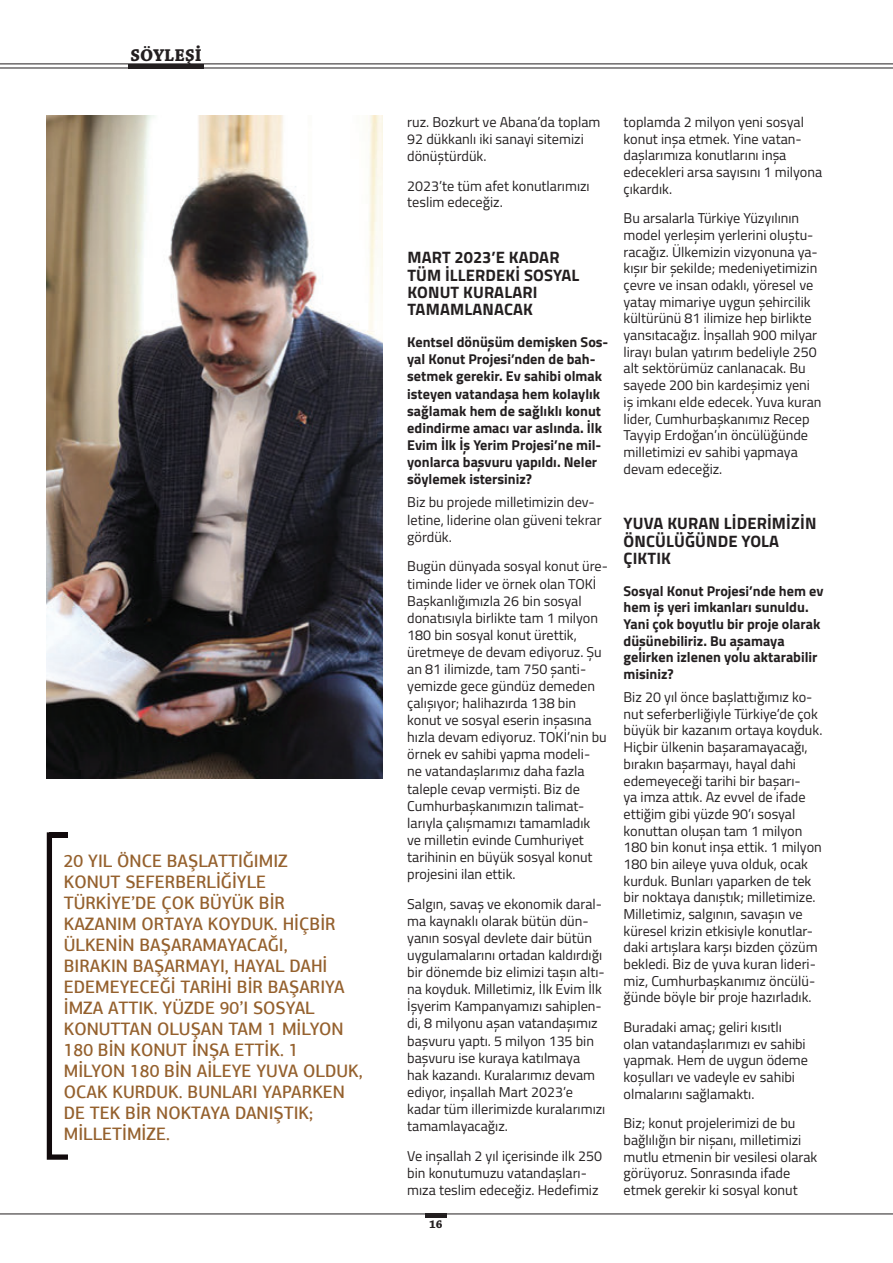
<style>
.page{position:relative;width:893px;height:1263px;background:#fff}
.page>*{position:absolute;margin:0;border:0;box-sizing:border-box;transform-origin:0 0}
.t1{font:500 18px/21px "PF Agora Sans Pro";color:#95612e;scale:.95 1}
.t2{font:700 18px "Chaparral Pro";letter-spacing:.005em;color:#231f20}
.t3{font:700 16.5px/17.4px "Titillium Web";letter-spacing:.01em;color:#231f20}
.t4{font:14.25px/16.6px "Titillium Web";color:#231f20}
.t5{font:700 14.25px/17.1px "Titillium Web";color:#231f20}
.t6{font:700 12px "Chaparral Pro";color:#231f20}
</style>
<div class="page">
<img style="left:47px;top:116px;width:336px;height:662px">
<svg style="left:46px;top:832px;width:22px;height:328px"></svg>
<hr style="left:425px;top:1214px;width:21px;height:4px;background:#231f20">
<hr style="left:0;top:1214px;width:893px;height:1px;background:#231f20">
<hr style="left:0;top:64px;width:893px;height:1px;background:#231f20">
<hr style="left:0;top:68px;width:893px;height:1px;background:#231f20">
<hr style="left:128px;top:64px;width:76px;height:4px;background:#231f20">
<p class="t2" style="left:130px;top:44px;width:73px">SÖYLEŞİ</p>
<p class="t1" style="left:64px;top:850px;width:316px">20 YIL ÖNCE BAŞLATTIĞIMIZ<br>KONUT SEFERBERLIĞIYLE<br>TÜRKIYE’DE ÇOK BÜYÜK BIR<br>KAZANIM ORTAYA KOYDUK. HIÇBIR<br>ÜLKENIN BAŞARAMAYACAĞI,<br>BIRAKIN BAŞARMAYI, HAYAL DAHI<br>EDEMEYECEĞI TARIHI BIR BAŞARIYA<br>IMZA ATTIK. YÜZDE 90’I SOSYAL<br>KONUTTAN OLUŞAN TAM 1 MILYON<br>180 BIN KONUT INŞA ETTIK. 1<br>MILYON 180 BIN AILEYE YUVA OLDUK,<br>OCAK KURDUK. BUNLARI YAPARKEN<br>DE TEK BIR NOKTAYA DANIŞTIK;<br>MILLETIMIZE.</p>
<p class="t4" style="left:407px;top:113px;width:195px">ruz. Bozkurt ve Abana’da toplam<br>92 dükkanlı iki sanayi sitemizi dönüştürdük.</p>
<p class="t4" style="left:407px;top:176px;width:184px">2023’te tüm afet konutlarımızı teslim edeceğiz.</p>
<p class="t3" style="left:407px;top:248px;width:174px">MART 2023’E KADAR<br>TÜM İLLERDEKİ SOSYAL<br>KONUT KURALARI<br>TAMAMLANACAK</p>
<p class="t5" style="left:407px;top:333px;width:203px">Kentsel dönüşüm demişken Sos&shy;yal Konut Projesi’nden de bah&shy;setmek gerekir. Ev sahibi olmak isteyen vatandaşa hem kolaylık sağlamak hem de sağlıklı konut edindirme amacı var aslında. İlk<br>Evim İlk İş Yerim Projesi’ne mil&shy;yonlarca başvuru yapıldı. Neler söylemek istersiniz?</p>
<p class="t4" style="left:407px;top:493px;width:196px;line-height:17.1px">Biz bu projede milletimizin dev&shy;letine, liderine olan güveni tekrar gördük.</p>
<p class="t4" style="left:407px;top:557px;width:202px;line-height:17.1px">Bugün dünyada sosyal konut üre&shy;timinde lider ve örnek olan TOKİ<br>Başkanlığımızla 26 bin sosyal donatısıyla birlikte tam 1 milyon<br>180 bin sosyal konut ürettik, üretmeye de devam ediyoruz. Şu an 81 ilimizde, tam 750 şanti&shy;yemizde gece gündüz demeden çalışıyor; halihazırda 138 bin konut ve sosyal eserin inşasına hızla devam ediyoruz. TOKİ’nin bu örnek ev sahibi yapma modeli&shy;ne vatandaşlarımız daha fazla taleple cevap vermişti. Biz de<br>Cumhurbaşkanımızın talimat&shy;larıyla çalışmamızı tamamladık<br>ve milletin evinde Cumhuriyet tarihinin en büyük sosyal konut projesini ilan ettik.</p>
<p class="t4" style="left:407px;top:895px;width:200px;line-height:17.1px">Salgın, savaş ve ekonomik daral&shy;ma kaynaklı olarak bütün dün&shy;yanın sosyal devlete dair bütün uygulamalarını ortadan kaldırdığı bir dönemde biz elimizi taşın altı&shy;na koyduk. Milletimiz, İlk Evim İlk<br>İşyerim Kampanyamızı sahiplen&shy;di, 8 milyonu aşan vatandaşımız başvuru yaptı. 5 milyon 135 bin başvuru ise kuraya katılmaya<br>hak kazandı. Kuralarımız devam ediyor, inşallah Mart 2023’e kadar tüm illerimizde kuralarımızı tamamlayacağız.</p>
<p class="t4" style="left:407px;top:1146px;width:196px;line-height:17.1px">Ve inşallah 2 yıl içerisinde ilk 250 bin konutumuzu vatandaşları&shy;mıza teslim edeceğiz. Hedefimiz</p>
<p class="t6" style="left:429px;top:1217px;width:15px">16</p>
<p class="t4" style="left:623px;top:113px;width:200px">toplamda 2 milyon yeni sosyal konut inşa etmek. Yine vatan&shy;daşlarımıza konutlarını inşa edecekleri arsa sayısını 1 milyona çıkardık.</p>
<p class="t4" style="left:623px;top:209px;width:199px">Bu arsalarla Türkiye Yüzyılının model yerleşim yerlerini oluştu&shy;racağız. Ülkemizin vizyonuna ya&shy;kışır bir şekilde; medeniyetimizin çevre ve insan odaklı, yöresel ve yatay mimariye uygun şehircilik kültürünü 81 ilimize hep birlikte yansıtacağız. İnşallah 900 milyar lirayı bulan yatırım bedeliyle 250 alt sektörümüz canlanacak. Bu sayede 200 bin kardeşimiz yeni iş imkanı elde edecek. Yuva kuran lider, Cumhurbaşkanımız Recep<br>Tayyip Erdoğan’ın öncülüğünde milletimizi ev sahibi yapmaya devam edeceğiz.</p>
<p class="t3" style="left:624px;top:514px;width:194px">YUVA KURAN LİDERİMİZİN<br>ÖNCÜLÜĞÜNDE YOLA<br>ÇIKTIK</p>
<p class="t5" style="left:623px;top:581px;width:201px;line-height:16.6px">Sosyal Konut Projesi’nde hem ev hem iş yeri imkanları sunuldu.<br>Yani çok boyutlu bir proje olarak düşünebiliriz. Bu aşamaya gelirken izlenen yolu aktarabilir misiniz?</p>
<p class="t4" style="left:623px;top:688px;width:200px">Biz 20 yıl önce başlattığımız ko&shy;nut seferberliğiyle Türkiye’de çok büyük bir kazanım ortaya koyduk.<br>Hiçbir ülkenin başaramayacağı, bırakın başarmayı, hayal dahi edemeyeceği tarihi bir başarı-<br>ya imza attık. Az evvel de ifade ettiğim gibi yüzde 90’ı sosyal konuttan oluşan tam 1 milyon<br>180 bin konut inşa ettik. 1 milyon<br>180 bin aileye yuva olduk, ocak kurduk. Bunları yaparken de tek bir noktaya danıştık; milletimize.<br>Milletimiz, salgının, savaşın ve küresel krizin etkisiyle konutlar&shy;daki artışlara karşı bizden çözüm bekledi. Biz de yuva kuran lideri&shy;miz, Cumhurbaşkanımız öncülü&shy;ğünde böyle bir proje hazırladık.</p>
<p class="t4" style="left:623px;top:1018px;width:186px">Buradaki amaç; geliri kısıtlı olan vatandaşlarımızı ev sahibi yapmak. Hem de uygun ödeme koşulları ve vadeyle ev sahibi olmalarını sağlamaktı.</p>
<p class="t4" style="left:623px;top:1114px;width:195px">Biz; konut projelerimizi de bu bağlılığın bir nişanı, milletimizi mutlu etmenin bir vesilesi olarak görüyoruz. Sonrasında ifade etmek gerekir ki sosyal konut</p>
</div>
